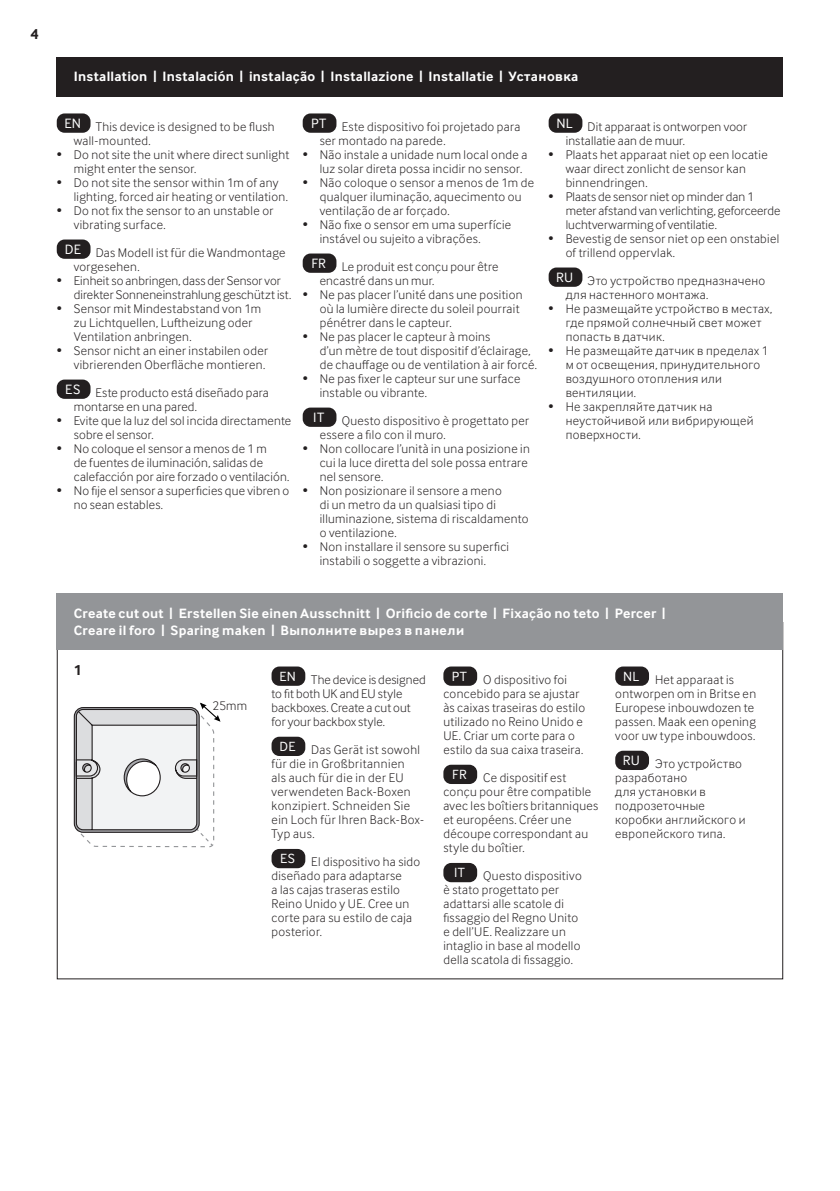
<style>
.page{position:relative;width:840px;height:1191px;background:#fff}
.page>*{position:absolute;margin:0;border:0;box-sizing:border-box;transform-origin:0 0}
.Body_Indent{font:700 15px "Inter Face";color:#231f20}
.Sub_Heading{font:700 14px/16.8px "Inter Face";letter-spacing:.02em;color:#fff}
.Sub_Heading-2{font:14px "Inter Face";letter-spacing:.02em;color:#fff}
.Sub_Heading-3{font:13.8px "Inter Face";letter-spacing:.025em;color:#fff}
.Caption_Bullet{font:300 13px/14px "Inter Face";letter-spacing:.025em;color:#231f20}
.Caption_Copy_N{font:300 13px/14px "Inter Face";letter-spacing:.025em;color:#231f20}
.Caption_Bullet-2{font:300 13px/14px "Inter Face";letter-spacing:.005em;color:#231f20}
.Caption_Copy_N-2{font:300 13px/14px "Inter Face";letter-spacing:.005em;color:#231f20}
</style>
<div class="page">
<div style="left:57px;top:113px;width:33px;height:20px;background:#231f20;border-radius:8px"></div>
<div style="left:57px;top:239px;width:33px;height:20px;background:#231f20;border-radius:8px"></div>
<div style="left:57px;top:379px;width:33px;height:20px;background:#231f20;border-radius:8px"></div>
<div style="left:302px;top:113px;width:34px;height:20px;background:#231f20;border-radius:8px"></div>
<div style="left:302px;top:253px;width:34px;height:20px;background:#231f20;border-radius:8px"></div>
<div style="left:302px;top:407px;width:34px;height:20px;background:#231f20;border-radius:8px"></div>
<div style="left:548px;top:113px;width:34px;height:20px;background:#231f20;border-radius:8px"></div>
<div style="left:548px;top:267px;width:34px;height:20px;background:#231f20;border-radius:8px"></div>
<div style="left:57px;top:57px;width:725px;height:39px;background:#231f20"></div>
<div style="left:57px;top:593px;width:725px;height:57px;background:#939598"></div>
<div style="left:271px;top:666px;width:34px;height:20px;background:#231f20;border-radius:8px"></div>
<div style="left:271px;top:736px;width:34px;height:20px;background:#231f20;border-radius:8px"></div>
<div style="left:271px;top:849px;width:34px;height:19px;background:#231f20;border-radius:8px"></div>
<div style="left:443px;top:666px;width:34px;height:20px;background:#231f20;border-radius:8px"></div>
<div style="left:443px;top:764px;width:34px;height:20px;background:#231f20;border-radius:8px"></div>
<div style="left:443px;top:863px;width:34px;height:19px;background:#231f20;border-radius:8px"></div>
<div style="left:615px;top:666px;width:33px;height:20px;background:#231f20;border-radius:8px"></div>
<div style="left:615px;top:750px;width:33px;height:20px;background:#231f20;border-radius:8px"></div>
<svg style="left:74px;top:702px;width:146px;height:145px"></svg>
<p class="Body_Indent" style="left:30px;top:25px;width:10px">4</p>
<p class="Sub_Heading" style="left:74px;top:68px;width:506px">Installation | Instalación | instalação | Installazione | Installatie | Установка</p>
<p class="Sub_Heading-2" style="left:64px;top:115px;width:18px">EN</p>
<p class="Caption_Bullet" style="left:74px;top:119px;width:202px;text-indent:22px">This device is designed to be flush wall-mounted.</p>
<p class="Caption_Bullet" style="left:74px;top:147px;width:217px;text-indent:-17px">• Do not site the unit where direct sunlight might enter the sensor.</p>
<p class="Caption_Bullet" style="left:74px;top:175px;width:215px;text-indent:-17px">• Do not site the sensor within 1m of any lighting, forced air heating or ventilation.</p>
<p class="Caption_Bullet" style="left:74px;top:203px;width:201px;text-indent:-17px">• Do not fix the sensor to an unstable or vibrating surface.</p>
<p class="Sub_Heading-2" style="left:65px;top:241px;width:18px">DE</p>
<p class="Caption_Bullet" style="left:74px;top:245px;width:213px;text-indent:22px">Das Modell ist für die Wandmontage vorgesehen.</p>
<p class="Caption_Bullet-2" style="left:74px;top:273px;width:219px;text-indent:-17px">• Einheit so anbringen, dass der Sensor vor direkter Sonneneinstrahlung geschützt ist.</p>
<p class="Caption_Bullet" style="left:74px;top:301px;width:189px;text-indent:-17px">• Sensor mit Mindestabstand von 1m zu Lichtquellen, Luftheizung oder<br>Ventilation anbringen.</p>
<p class="Caption_Bullet" style="left:57px;top:343px;width:212px;text-align:right">• Sensor nicht an einer instabilen oder vibrierenden Oberfläche montieren.</p>
<p class="Sub_Heading-2" style="left:65px;top:381px;width:16px">ES</p>
<p class="Caption_Bullet" style="left:74px;top:385px;width:196px;text-indent:22px">Este producto está diseñado para montarse en una pared.</p>
<p class="Caption_Bullet" style="left:74px;top:413px;width:219px;text-indent:-17px">• Evite que la luz del sol incida directamente sobre el sensor.</p>
<p class="Caption_Bullet" style="left:74px;top:441px;width:217px;text-indent:-17px">• No coloque el sensor a menos de 1 m<br>de fuentes de iluminación, salidas de calefacción por aire forzado o ventilación.</p>
<p class="Caption_Bullet" style="left:74px;top:483px;width:217px;text-indent:-17px">• No fije el sensor a superficies que vibren o no sean estables.</p>
<p class="Sub_Heading-2" style="left:311px;top:115px;width:17px">PT</p>
<p class="Caption_Bullet" style="left:319px;top:119px;width:202px;text-indent:22px">Este dispositivo foi projetado para ser montado na parede.</p>
<p class="Caption_Bullet" style="left:319px;top:147px;width:209px;text-indent:-17px">• Não instale a unidade num local onde a luz solar direta possa incidir no sensor.</p>
<p class="Caption_Bullet" style="left:319px;top:175px;width:216px;text-indent:-17px">• Não coloque o sensor a menos de 1m de qualquer iluminação, aquecimento ou ventilação de ar forçado.</p>
<p class="Caption_Bullet" style="left:319px;top:217px;width:193px;text-indent:-17px">• Não fixe o sensor em uma superfície instável ou sujeito a vibrações.</p>
<p class="Sub_Heading-2" style="left:311px;top:255px;width:16px">FR</p>
<p class="Caption_Bullet" style="left:319px;top:259px;width:180px;text-indent:22px">Le produit est conçu pour être encastré dans un mur.</p>
<p class="Caption_Bullet" style="left:319px;top:287px;width:204px;text-indent:-17px">• Ne pas placer l’unité dans une position où la lumière directe du soleil pourrait pénétrer dans le capteur.</p>
<p class="Caption_Bullet" style="left:319px;top:329px;width:219px;text-indent:-17px">• Ne pas placer le capteur à moins<br>d’un mètre de tout dispositif d’éclairage, de chauffage ou de ventilation à air forcé.</p>
<p class="Caption_Bullet" style="left:319px;top:371px;width:202px;text-indent:-17px">• Ne pas fixer le capteur sur une surface instable ou vibrante.</p>
<p class="Sub_Heading-2" style="left:313px;top:409px;width:12px">IT</p>
<p class="Caption_Bullet" style="left:319px;top:413px;width:211px;text-indent:22px">Questo dispositivo è progettato per essere a filo con il muro.</p>
<p class="Caption_Bullet" style="left:319px;top:441px;width:211px;text-indent:-17px">• Non collocare l’unità in una posizione in cui la luce diretta del sole possa entrare nel sensore.</p>
<p class="Caption_Bullet" style="left:319px;top:483px;width:210px;text-indent:-17px">• Non posizionare il sensore a meno<br>di un metro da un qualsiasi tipo di illuminazione, sistema di riscaldamento o ventilazione.</p>
<p class="Caption_Bullet" style="left:302px;top:539px;width:208px;text-align:center">• Non installare il sensore su superfici instabili o soggette a vibrazioni.</p>
<p class="Sub_Heading-2" style="left:556px;top:115px;width:18px">NL</p>
<p class="Caption_Bullet" style="left:565px;top:119px;width:183px;text-indent:22px">Dit apparaat is ontworpen voor installatie aan de muur.</p>
<p class="Caption_Bullet" style="left:565px;top:147px;width:203px;text-indent:-17px">• Plaats het apparaat niet op een locatie waar direct zonlicht de sensor kan binnendringen.</p>
<p class="Caption_Bullet-2" style="left:565px;top:189px;width:216px;text-indent:-17px">• Plaats de sensor niet op minder dan 1 meter afstand van verlichting, geforceerde luchtverwarming of ventilatie.</p>
<p class="Caption_Bullet" style="left:565px;top:231px;width:215px;text-indent:-17px">• Bevestig de sensor niet op een onstabiel of trillend oppervlak.</p>
<p class="Sub_Heading-2" style="left:555px;top:269px;width:19px">RU</p>
<p class="Caption_Bullet" style="left:565px;top:273px;width:201px;text-indent:22px">Это устройство предназначено для настенного монтажа.</p>
<p class="Caption_Bullet" style="left:565px;top:301px;width:208px;text-indent:-17px">• Не размещайте устройство в местах, где прямой солнечный свет может попасть в датчик.</p>
<p class="Caption_Bullet" style="left:565px;top:343px;width:204px;text-indent:-17px">• Не размещайте датчик в пределах 1 м от освещения, принудительного воздушного отопления или вентиляции.</p>
<p class="Caption_Bullet" style="left:565px;top:399px;width:189px;text-indent:-17px">• Не закрепляйте датчик на неустойчивой или вибрирующей поверхности.</p>
<p class="Sub_Heading" style="left:74px;top:605px;width:593px">Create cut out | Erstellen Sie einen Ausschnitt | Orificio de corte | Fixação no teto | Percer |<br>Creare il foro | Sparing maken | Выполните вырез в панели</p>
<p class="Body_Indent" style="left:74px;top:661px;width:10px">1</p>
<p class="Sub_Heading-3" style="left:279px;top:668px;width:18px">EN</p>
<p class="Sub_Heading-3" style="left:451px;top:668px;width:17px">PT</p>
<p class="Sub_Heading-3" style="left:623px;top:668px;width:18px">NL</p>
<p class="Caption_Copy_N" style="left:443px;top:672px;width:143px;text-indent:40px">O dispositivo foi concebido para se ajustar às caixas traseiras do estilo utilizado no Reino Unido e<br>UE. Criar um corte para o estilo da sua caixa traseira.</p>
<p class="Sub_Heading-3" style="left:452px;top:766px;width:16px">FR</p>
<p class="Caption_Copy_N-2" style="left:271px;top:672px;width:156px;text-indent:40px">The device is designed to fit both UK and EU style backboxes. Create a cut out for your backbox style.</p>
<p class="Sub_Heading-3" style="left:279px;top:738px;width:17px">DE</p>
<p class="Caption_Copy_N" style="left:615px;top:672px;width:142px;text-indent:40px">Het apparaat is ontworpen om in Britse en<br>Europese inbouwdozen te passen. Maak een opening voor uw type inbouwdoos.</p>
<p class="Sub_Heading-2" style="left:622px;top:752px;width:19px">RU</p>
<p class="Caption_Copy_N" style="left:212px;top:698px;width:36px">25mm</p>
<p class="Caption_Copy_N" style="left:271px;top:742px;width:154px;text-indent:40px">Das Gerät ist sowohl für die in Großbritannien<br>als auch für die in der EU verwendeten Back-Boxen konzipiert. Schneiden Sie ein Loch für Ihren Back-Box-<br>Typ aus.</p>
<p class="Sub_Heading-3" style="left:280px;top:850px;width:16px">ES</p>
<p class="Caption_Copy_N" style="left:615px;top:756px;width:132px;text-indent:40px">Это устройство разработано<br>для установки в подрозеточные коробки английского и европейского типа.</p>
<p class="Caption_Copy_N" style="left:443px;top:770px;width:156px;text-indent:40px">Ce dispositif est conçu pour être compatible avec les boîtiers britanniques et européens. Créer une découpe correspondant au style du boîtier.</p>
<p class="Sub_Heading-3" style="left:454px;top:864px;width:12px">IT</p>
<p class="Caption_Copy_N" style="left:271px;top:855px;width:150px;text-indent:40px">El dispositivo ha sido diseñado para adaptarse<br>a las cajas traseras estilo<br>Reino Unido y UE. Cree un corte para su estilo de caja posterior.</p>
<p class="Caption_Copy_N" style="left:443px;top:869px;width:140px;text-indent:40px">Questo dispositivo è stato progettato per adattarsi alle scatole di fissaggio del Regno Unito e dell’UE. Realizzare un intaglio in base al modello della scatola di fissaggio.</p>
</div>
